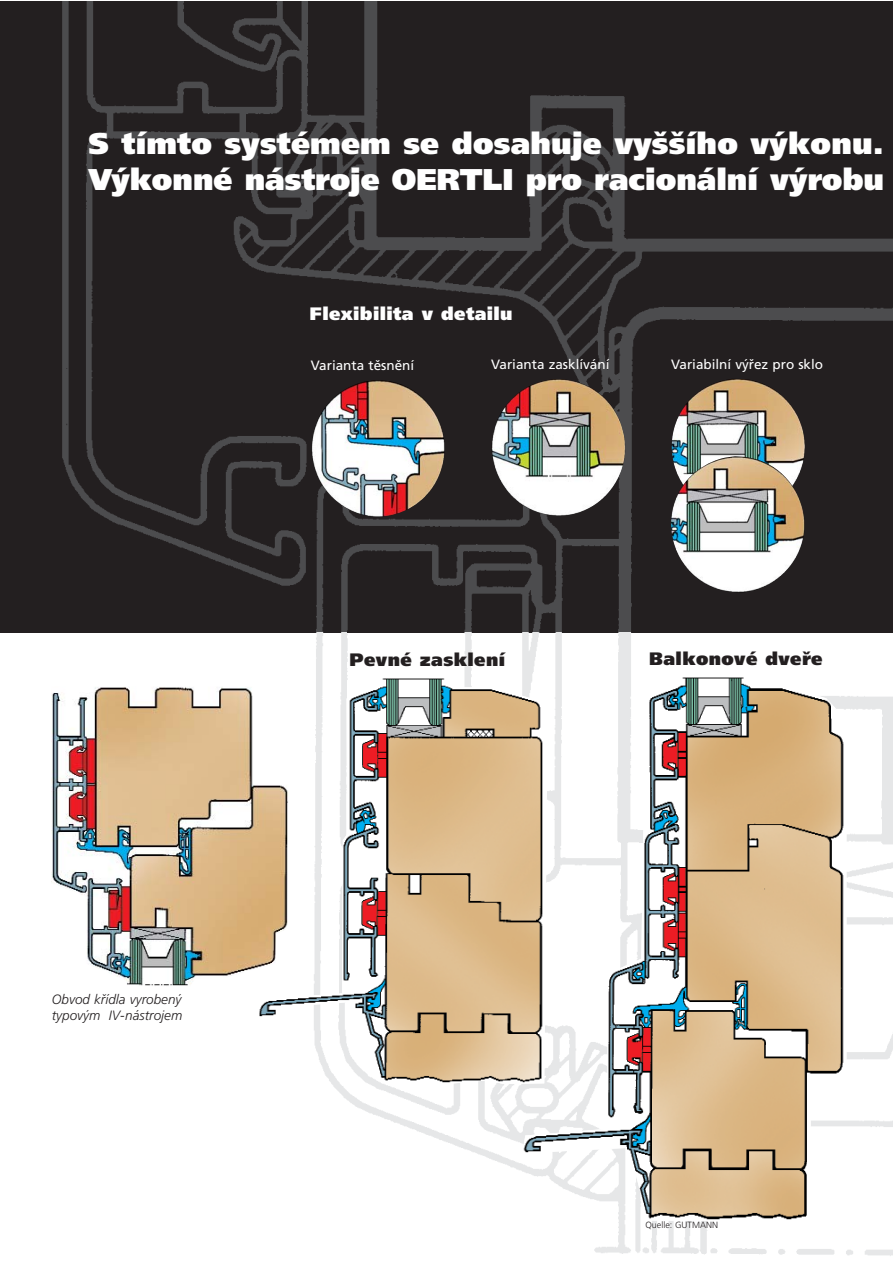
<style>
.page{position:relative;width:893px;height:1263px;background:#fff}
.page>*{position:absolute;margin:0;border:0;box-sizing:border-box;transform-origin:0 0}
.t1{font:900 30px/36px "Frutiger CE";color:#fff}
.t2{font:900 18px "Frutiger CE";letter-spacing:.02em;color:#231f20}
.t3{font:900 18px "Frutiger CE";letter-spacing:.02em;color:#fff}
.t4{font:13.5px "Frutiger CE";color:#fff}
.t5{font:italic 300 13.5px/16.2px "Frutiger CE";color:#231f20}
.t6{font:300 9px "Frutiger";color:#231f20}
</style>
<div class="page">
<div style="left:0;top:1px;width:893px;height:632px;background:#231f20"></div>
<img style="left:62px;top:1px;width:831px;height:1255px">
<img style="left:51px;top:687px;width:205px;height:299px">
<img style="left:312px;top:380px;width:134px;height:137px">
<img style="left:491px;top:379px;width:134px;height:137px">
<img style="left:670px;top:379px;width:136px;height:136px">
<img style="left:671px;top:456px;width:133px;height:136px">
<img style="left:256px;top:676px;width:266px;height:407px">
<img style="left:522px;top:675px;width:324px;height:545px">
<p class="t1" style="left:88px;top:127px;width:797px">S tímto systémem se dosahuje vyššího výkonu.<br>Výkonné nástroje OERTLI pro racionální výrobu</p>
<p class="t3" style="left:310px;top:306px;width:204px">Flexibilita v detailu</p>
<p class="t4" style="left:311px;top:359px;width:105px">Varianta těsnění</p>
<p class="t4" style="left:491px;top:359px;width:120px">Varianta zasklívání</p>
<p class="t4" style="left:671px;top:359px;width:153px">Variabilní výřez pro sklo</p>
<p class="t5" style="left:52px;top:992px;width:132px">Obvod křídla vyrobený typovým IV-nástrojem</p>
<p class="t2" style="left:350px;top:652px;width:157px">Pevné zasklení</p>
<p class="t2" style="left:649px;top:651px;width:175px">Balkonové dveře</p>
<p class="t6" style="left:645px;top:1221px;width:74px">Quelle: GUTMANN</p>
</div>
